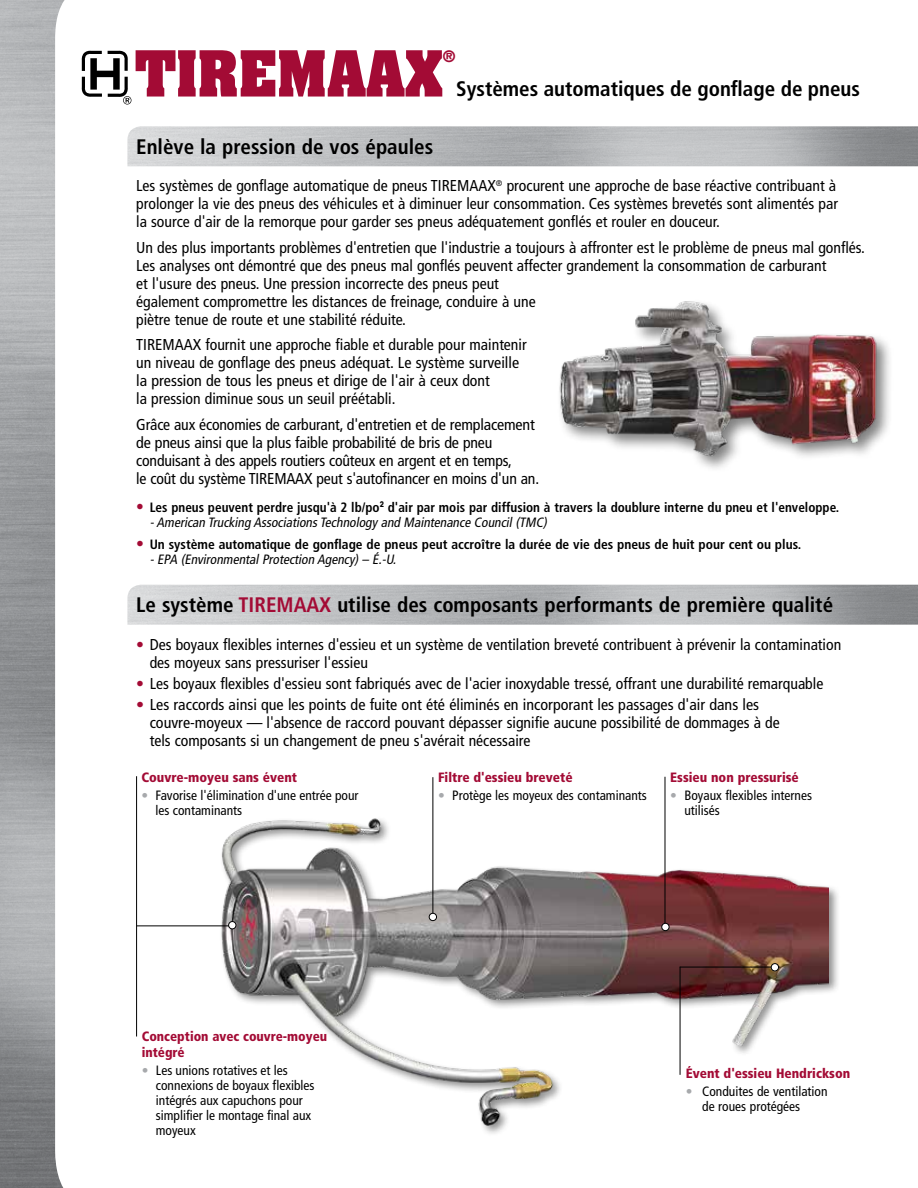
<style>
.page{position:relative;width:918px;height:1188px;background:#fff}
.page>*{position:absolute;margin:0;border:0;box-sizing:border-box;transform-origin:0 0}
.t1{font:700 54px "Aachen Std";color:#a30b35}
.t2{font:700 condensed 21px "Frutiger LT Std";color:#000}
.t3{font:condensed 15.75px/18px "Frutiger LT Std";color:#000}
.t4{font:700 condensed 13.5px/15px "Frutiger LT Std";color:#000}
.t5{font:condensed 13.5px/15px "Frutiger LT Std";color:#000}
.t6{font:900 condensed 13.5px/16.2px "Frutiger LT Std";color:#a30b35}
.t7{font:700 13.5px "Aachen Std";color:#a30b35}
.s1{font-weight:400;font-size:15.75px;color:#a30b35}
.s2{font-weight:400;font-style:italic}
.s3{color:#a30b35}
.s4{color:#a7a9ac}
</style>
<div class="page">
<div style="left:220px;top:816px;width:621px;height:320px;background:#000;opacity:.45"></div>
<img style="left:207px;top:804px;width:621px;height:332px">
<img style="left:0;top:0;width:65px;height:1188px">
<svg style="left:82px;top:51px;width:49px;height:54px"></svg>
<hr style="left:136px;top:776px;width:1px;height:260px;background:#000">
<hr style="left:137px;top:926px;width:95px;height:1px;background:#000">
<div style="left:229px;top:922px;width:7px;height:7px;background:#fff;border-radius:50%"></div>
<div style="left:228px;top:921px;width:8px;height:8px;border:1px solid #000;border-radius:50%"></div>
<hr style="left:433px;top:777px;width:1px;height:140px;background:#000">
<div style="left:429px;top:913px;width:8px;height:8px;background:#fff;border-radius:50%"></div>
<div style="left:429px;top:913px;width:8px;height:8px;border:1px solid #000;border-radius:50%"></div>
<hr style="left:665px;top:777px;width:1px;height:150px;background:#000">
<div style="left:662px;top:923px;width:7px;height:8px;background:#fff;border-radius:50%"></div>
<div style="left:661px;top:923px;width:8px;height:8px;border:1px solid #000;border-radius:50%"></div>
<hr style="left:680px;top:967px;width:1px;height:108px;background:#000">
<hr style="left:680px;top:967px;width:100px;height:1px;background:#000">
<div style="left:771px;top:964px;width:8px;height:7px;background:#fff;border-radius:50%"></div>
<div style="left:771px;top:963px;width:8px;height:8px;border:1px solid #000;border-radius:50%"></div>
<div style="left:556px;top:298px;width:338px;height:175px;background:#000;opacity:.5"></div>
<img style="left:556px;top:298px;width:329px;height:164px">
<h1 class="t1" style="left:135px;top:35px;width:309px">TIREMAAX</h1>
<p class="t7" style="left:443px;top:47px;width:14px">®</p>
<h2 class="t2" style="left:456px;top:77px;width:405px">Systèmes automatiques de gonflage de pneus</h2>
<h2 class="t2" style="left:136px;top:134px;width:299px">Enlève la pression de vos épaules</h2>
<p class="t3" style="left:136px;top:177px;width:703px">Les systèmes de gonflage automatique de pneus TIREMAAX<sup>®</sup> procurent une approche de base réactive contribuant à prolonger la vie des pneus des véhicules et à diminuer leur consommation. Ces systèmes brevetés sont alimentés par la source d'air de la remorque pour garder ses pneus adéquatement gonflés et rouler en douceur.</p>
<p class="t3" style="left:136px;top:238px;width:730px">Un des plus importants problèmes d'entretien que l'industrie a toujours à affronter est le problème de pneus mal gonflés.<br>Les analyses ont démontré que des pneus mal gonflés peuvent affecter grandement la consommation de carburant<br>et l'usure des pneus. Une pression incorrecte des pneus peut<br>également compromettre les distances de freinage, conduire à une<br>piètre tenue de route et une stabilité réduite.</p>
<p class="t3" style="left:136px;top:336px;width:392px">TIREMAAX fournit une approche fiable et durable pour maintenir un niveau de gonflage des pneus adéquat. Le système surveille la pression de tous les pneus et dirige de l'air à ceux dont<br>la pression diminue sous un seuil préétabli.</p>
<p class="t3" style="left:136px;top:415px;width:404px">Grâce aux économies de carburant, d'entretien et de remplacement de pneus ainsi que la plus faible probabilité de bris de pneu conduisant à des appels routiers coûteux en argent et en temps,<br>le coût du système TIREMAAX peut s'autofinancer en moins d'un an.</p>
<p class="t4" style="left:150px;top:500px;width:691px;text-indent:-14px"><span class="s1">•</span> Les pneus peuvent perdre jusqu'à 2 lb/po<sup>2</sup> d'air par mois par diffusion à travers la doublure interne du pneu et l'enveloppe. <span class="s2">-American Trucking AssociationsTechnology and Maintenance Council(TMC)</span></p>
<p class="t4" style="left:150px;top:537px;width:653px;text-indent:-14px"><span class="s1">•</span> Un système automatique de gonflage de pneus peut accroître la durée de vie des pneus de huit pour cent ou plus. <span class="s2">-EPA (EnvironmentalProtection Agency)– É.-U.</span></p>
<h2 class="t2" style="left:136px;top:593px;width:698px">Le système <span class="s3">TIREMAAX</span> utilise des composants performants de première qualité</h2>
<p class="t3" style="left:150px;top:635px;width:693px;text-indent:-13px"><span class="s3">•</span> Des boyaux flexibles internes d'essieu et un système de ventilation breveté contribuent à prévenir la contamination des moyeux sans pressuriser l'essieu</p>
<p class="t3" style="left:136px;top:674px;width:689px"><span class="s3">•</span> Les boyaux flexibles d'essieu sont fabriqués avec de l'acier inoxydable tressé, offrant une durabilité remarquable</p>
<p class="t3" style="left:150px;top:695px;width:632px;text-indent:-13px"><span class="s3">•</span> Les raccords ainsi que les points de fuite ont été éliminés en incorporant les passages d'air dans les couvre-moyeux — l'absence de raccord pouvant dépasser signifie aucune possibilité de dommages à de tels composants si un changement de pneu s'avérait nécessaire</p>
<p class="t6" style="left:141px;top:769px;width:157px">Couvre-moyeu sans évent</p>
<p class="t5" style="left:156px;top:788px;width:205px;text-indent:-14px"><span class="s4">•</span> Favorise l'élimination d'une entrée pour les contaminants</p>
<p class="t6" style="left:438px;top:769px;width:136px">Filtre d'essieu breveté</p>
<p class="t5" style="left:438px;top:788px;width:210px"><span class="s4">•</span> Protège les moyeux des contaminants</p>
<p class="t6" style="left:670px;top:769px;width:130px">Essieu non pressurisé</p>
<p class="t5" style="left:684px;top:788px;width:129px;text-indent:-14px"><span class="s4">•</span> Boyaux flexibles internes utilisés</p>
<p class="t6" style="left:142px;top:1028px;width:187px">Conception avec couvre-moyeu intégré</p>
<p class="t5" style="left:156px;top:1063px;width:160px;text-indent:-14px"><span class="s4">•</span> Les unions rotatives et les connexions de boyaux flexibles intégrés aux capuchons pour simplifier le montage final aux moyeux</p>
<p class="t6" style="left:686px;top:1066px;width:166px">Évent d'essieu Hendrickson</p>
<p class="t5" style="left:702px;top:1084px;width:127px;text-indent:-16px"><span class="s4">•</span> Conduites de ventilation de roues protégées</p>
</div>
